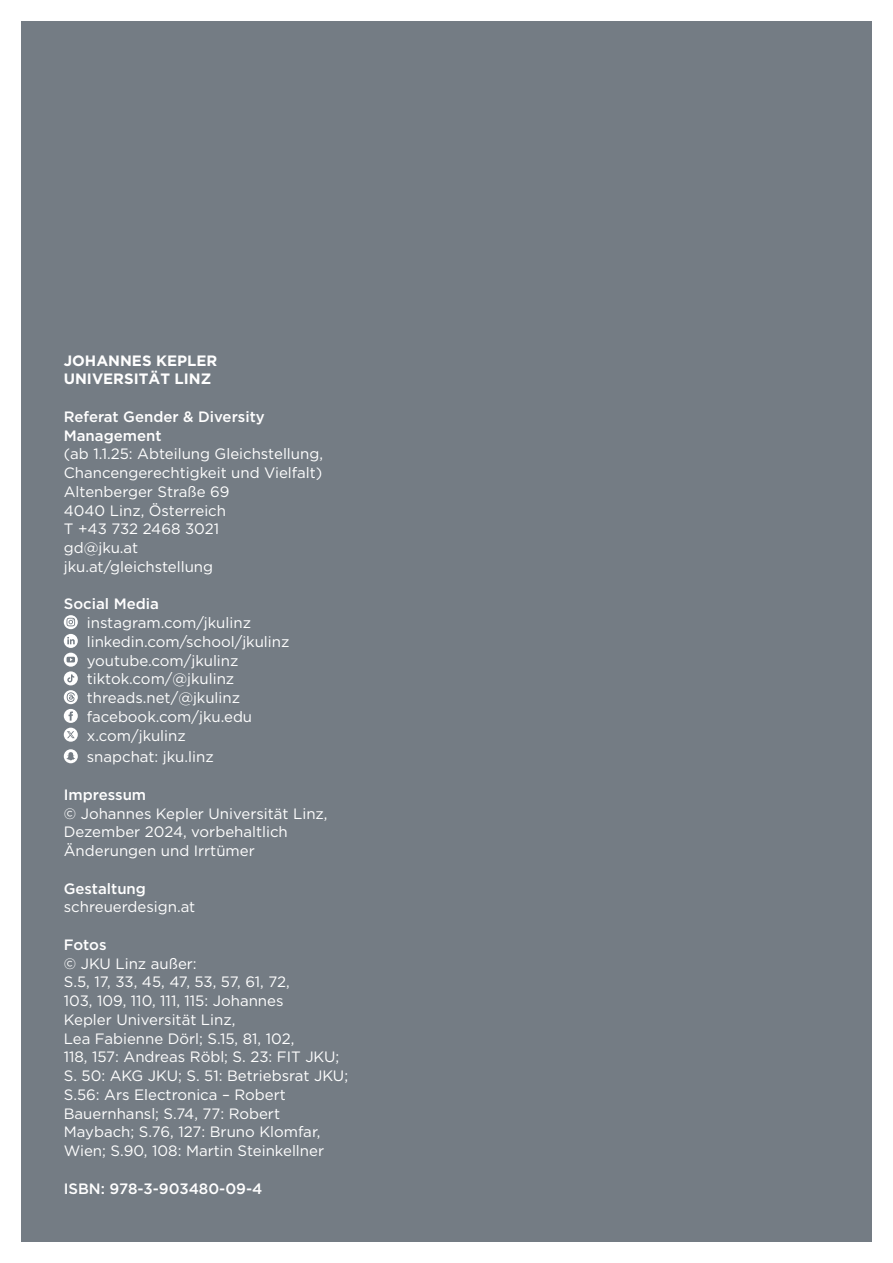
<style>
.page{position:relative;width:893px;height:1263px;background:#fff}
.page>*{position:absolute;margin:0;border:0;box-sizing:border-box;transform-origin:0 0}
.t1{font:15px/18.8px "Gotham HTF";color:#fff}
.t2{font:500 15px/18.8px "Gotham HTF";color:#fff}
.t3{font:700 15px/18.8px "Gotham HTF";color:#fff}
</style>
<div class="page">
<div style="left:21px;top:21px;width:851px;height:1221px;background:#747c84"></div>
<svg style="left:64px;top:615px;width:14px;height:127px"></svg>
<svg style="left:64px;top:749px;width:14px;height:14px"></svg>
<h1 class="t3" style="left:64px;top:350px;width:155px">JOHANNES KEPLER<br>UNIVERSITÄT LINZ</h1>
<p class="t2" style="left:64px;top:407px;width:202px">Referat Gender &amp; Diversity<br>Management</p>
<p class="t1" style="left:64px;top:444px;width:261px">(ab 1.1.25: Abteilung Gleichstellung,<br>Chancengerechtigkeit und Vielfalt)</p>
<p class="t1" style="left:64px;top:482px;width:167px">Altenberger Straße 69</p>
<p class="t1" style="left:64px;top:501px;width:164px">4040 Linz, Österreich</p>
<p class="t1" style="left:64px;top:519px;width:157px">T +43 732 2468 3021</p>
<p class="t1" style="left:64px;top:538px;width:76px">gd@jku.at</p>
<p class="t1" style="left:64px;top:557px;width:151px">jku.at/gleichstellung</p>
<h2 class="t2" style="left:64px;top:594px;width:97px">Social Media</h2>
<p class="t1" style="left:87px;top:613px;width:166px">instagram.com/jkulinz</p>
<p class="t1" style="left:87px;top:632px;width:204px">linkedin.com/school/jkulinz</p>
<p class="t1" style="left:87px;top:651px;width:153px">youtube.com/jkulinz</p>
<p class="t1" style="left:87px;top:669px;width:149px">tiktok.com/@jkulinz</p>
<p class="t1" style="left:87px;top:688px;width:155px">threads.net/@jkulinz</p>
<p class="t1" style="left:87px;top:707px;width:167px">facebook.com/jku.edu</p>
<p class="t1" style="left:87px;top:726px;width:100px">x.com/jkulinz</p>
<p class="t1" style="left:87px;top:747px;width:128px">snapchat: jku.linz</p>
<h1 class="t2" style="left:64px;top:785px;width:84px">Impressum</h1>
<p class="t1" style="left:64px;top:803px;width:265px">© Johannes Kepler Universität Linz,<br>Dezember 2024, vorbehaltlich<br>Änderungen und Irrtümer</p>
<h2 class="t2" style="left:64px;top:878px;width:84px">Gestaltung</h2>
<p class="t1" style="left:64px;top:897px;width:133px">schreuerdesign.at</p>
<h2 class="t2" style="left:64px;top:935px;width:44px">Fotos</h2>
<p class="t1" style="left:64px;top:953px;width:286px">© JKU Linz außer:<br>S.5, 17, 33, 45, 47, 53, 57, 61, 72,<br>103, 109, 110, 111, 115: Johannes<br>Kepler Universität Linz,<br>Lea Fabienne Dörl; S.15, 81, 102,<br>118, 157: Andreas Röbl; S. 23: FIT JKU;<br>S. 50: AKG JKU; S. 51: Betriebsrat JKU;<br>S.56: Ars Electronica – Robert<br>Bauernhansl; S.74, 77: Robert<br>Maybach; S.76, 127: Bruno Klomfar,<br>Wien; S.90, 108: Martin Steinkellner</p>
<p class="t2" style="left:64px;top:1178px;width:200px">ISBN: 978-3-903480-09-4</p>
</div>
